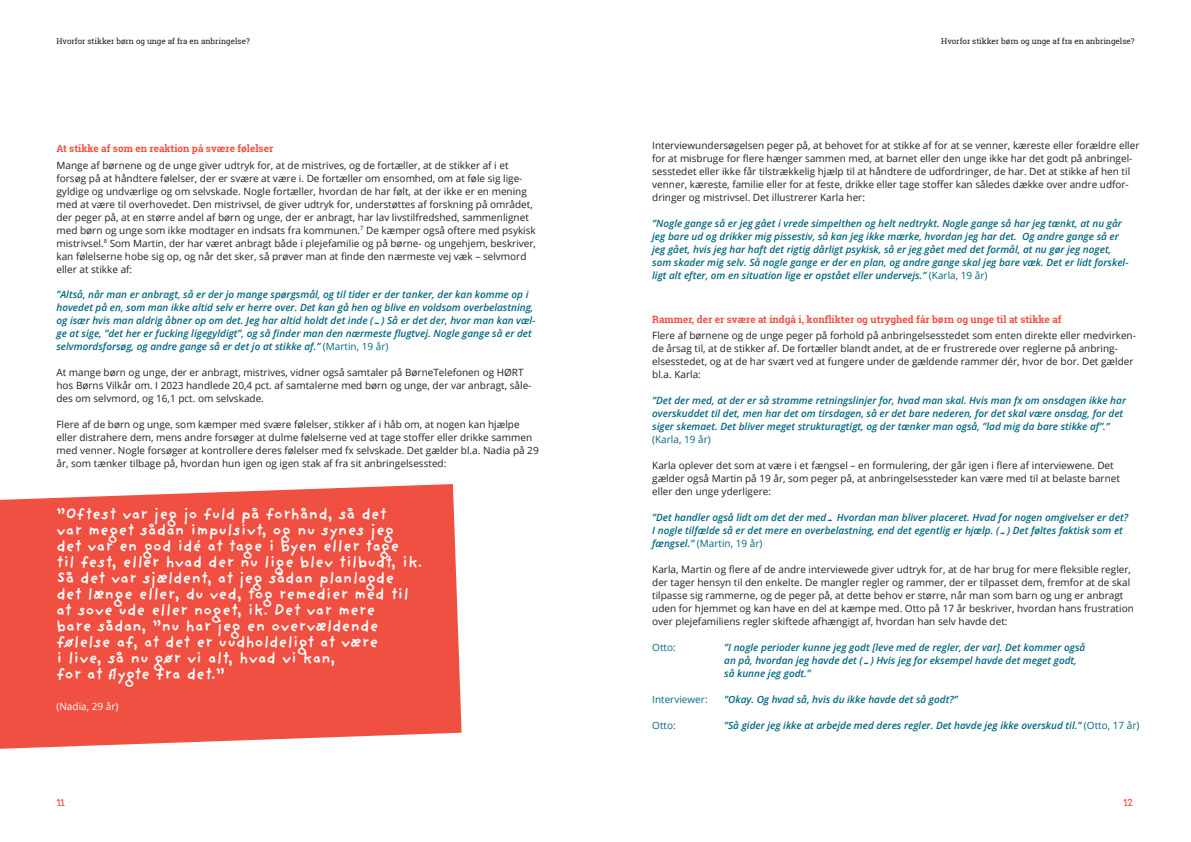
<style>
.page{position:relative;width:1191px;height:842px;background:#fff}
.page>*{position:absolute;margin:0;border:0;box-sizing:border-box;transform-origin:0 0}
.Afsnitsformat_1{font:700 16px/16px "Providence Sans Pro";color:#fff}
.t1{font:12px "Imaginary Friend BB";color:#ef4d44}
.t2{font:10px/13px "Open Sans";color:#231f20}
.Citater_-_Semibold_Italic{font:italic 600 10px/13px "Open Sans";color:#00677f}
.Overskrift_2__brødtekst{font:700 10px "Roboto Slab";color:#f05041}
.Citater_-_Semibold_Italic-2{font:10px "Open Sans";color:#00677f}
.Citater_-_Semibold_Italic-3{font:10px "Open Sans";color:#fff}
.t3{font:8px "Roboto Slab";color:#231f20}
.s1{font-weight:400;font-style:normal}
</style>
<div class="page">
<svg style="left:0;top:484px;width:461px;height:265px;background:#f15b4d"></svg>
<p class="t3" style="left:56px;top:36px;width:195px">Hvorfor stikker børn og unge af fra en anbringelse?</p>
<p class="t3" style="left:941px;top:36px;width:195px">Hvorfor stikker børn og unge af fra en anbringelse?</p>
<p class="Overskrift_2__brødtekst" style="left:56px;top:142px;width:218px">At stikke af som en reaktion på svære følelser</p>
<p class="t2" style="left:56px;top:158px;width:481px">Mange af børnene og de unge giver udtryk for, at de mistrives, og de fortæller, at de stikker af i et forsøg på at håndtere følelser, der er svære at være i. De fortæller om ensomhed, om at føle sig lige&shy;gyldige og undværlige og om selvskade. Nogle fortæller, hvordan de har følt, at der ikke er en mening med at være til overhovedet. Den mistrivsel, de giver udtryk for, understøttes af forskning på området, der peger på, at en større andel af børn og unge, der er anbragt, har lav livstilfredshed, sammenlignet med børn og unge som ikke modtager en indsats fra kommunen.<sup>7</sup> De kæmper også oftere med psykisk mistrivsel.<sup>8</sup> Som Martin, der har været anbragt både i plejefamilie og på børne- og ungehjem, beskriver, kan følelserne hobe sig op, og når det sker, så prøver man at finde den nærmeste vej væk – selvmord eller at stikke af:</p>
<p class="Citater_-_Semibold_Italic" style="left:56px;top:287px;width:480px">”Altså, når man er anbragt, så er der jo mange spørgsmål, og til tider er der tanker, der kan komme op i hovedet på en, som man ikke altid selv er herre over. Det kan gå hen og blive en voldsom overbelastning, og især hvis man aldrig åbner op om det. Jeg har altid holdt det inde (…) Så er det der, hvor man kan væl&shy;ge at sige, ”det her er fucking ligegyldigt”, og så finder man den nærmeste flugtvej. Nogle gange så er det selvmordsforsøg, og andre gange så er det jo at stikke af.” <span class="s1">(Martin, 19 år)</span></p>
<p class="t2" style="left:56px;top:365px;width:476px">At mange børn og unge, der er anbragt, mistrives, vidner også samtaler på BørneTelefonen og HØRT hos Børns Vilkår om. I 2023 handlede 20,4 pct. af samtalerne med børn og unge, der var anbragt, såle&shy;des om selvmord, og 16,1 pct. om selvskade.</p>
<p class="t2" style="left:56px;top:417px;width:484px">Flere af de børn og unge, som kæmper med svære følelser, stikker af i håb om, at nogen kan hjælpe eller distrahere dem, mens andre forsøger at dulme følelserne ved at tage stoffer eller drikke sammen med venner. Nogle forsøger at kontrollere deres følelser med fx selvskade. Det gælder bl.a. Nadia på 29 år, som tænker tilbage på, hvordan hun igen og igen stak af fra sit anbringelsessted:</p>
<p class="Afsnitsformat_1" style="left:56px;top:505px;width:367px">”Oftest var jeg jo fuld på forhånd, så det<br>var meget sådan impulsivt, og nu synes jeg det var en god idé at tage i byen eller tage<br>til fest, eller hvad der nu lige blev tilbudt, ik.<br>Så det var sjældent, at jeg sådan planlagde det længe eller, du ved, tog remedier med til at sove ude eller noget, ik. Det var mere<br>bare sådan, ”nu har jeg en overvældende følelse af, at det er uudholdeligt at være<br>i live, så nu gør vi alt, hvad vi kan,<br>for at flygte fra det.”</p>
<p class="Citater_-_Semibold_Italic-3" style="left:56px;top:699px;width:63px">(Nadia, 29 år)</p>
<p class="t2" style="left:652px;top:139px;width:489px">Interviewundersøgelsen peger på, at behovet for at stikke af for at se venner, kæreste eller forældre eller for at misbruge for flere hænger sammen med, at barnet eller den unge ikke har det godt på anbringel&shy;sesstedet eller ikke får tilstrækkelig hjælp til at håndtere de udfordringer, de har. Det at stikke af hen til venner, kæreste, familie eller for at feste, drikke eller tage stoffer kan således dække over andre udfor&shy;dringer og mistrivsel. Det illustrerer Karla her:</p>
<p class="Citater_-_Semibold_Italic" style="left:652px;top:217px;width:478px">”Nogle gange så er jeg gået i vrede simpelthen og helt nedtrykt. Nogle gange så har jeg tænkt, at nu går jeg bare ud og drikker mig pissestiv, så kan jeg ikke mærke, hvordan jeg har det. Og andre gange så er jeg gået, hvis jeg har haft det rigtig dårligt psykisk, så er jeg gået med det formål, at nu gør jeg noget, som skader mig selv. Så nogle gange er der en plan, og andre gange skal jeg bare væk. Det er lidt forskel&shy;ligt alt efter, om en situation lige er opstået eller undervejs.” <span class="s1">(Karla, 19 år)</span></p>
<p class="Overskrift_2__brødtekst" style="left:652px;top:312px;width:411px">Rammer, der er svære at indgå i, konflikter og utryghed får børn og unge til at stikke af</p>
<p class="t2" style="left:652px;top:329px;width:485px">Flere af børnene og de unge peger på forhold på anbringelsesstedet som enten direkte eller medvirken&shy;de årsag til, at de stikker af. De fortæller blandt andet, at de er frustrerede over reglerne på anbring&shy;elsesstedet, og at de har svært ved at fungere under de gældende rammer dér, hvor de bor. Det gælder bl.a. Karla:</p>
<p class="Citater_-_Semibold_Italic" style="left:652px;top:394px;width:475px">”Det der med, at der er så stramme retningslinjer for, hvad man skal. Hvis man fx om onsdagen ikke har overskuddet til det, men har det om tirsdagen, så er det bare nederen, for det skal være onsdag, for det siger skemaet. Det bliver meget strukturagtigt, og der tænker man også, ”lad mig da bare stikke af”.” <span class="s1">(Karla, 19 år)</span></p>
<p class="t2" style="left:652px;top:459px;width:469px">Karla oplever det som at være i et fængsel – en formulering, der går igen i flere af interviewene. Det gælder også Martin på 19 år, som peger på, at anbringelsessteder kan være med til at belaste barnet eller den unge yderligere:</p>
<p class="Citater_-_Semibold_Italic" style="left:652px;top:511px;width:477px">”Det handler også lidt om det der med… Hvordan man bliver placeret. Hvad for nogen omgivelser er det?<br>I nogle tilfælde så er det mere en overbelastning, end det egentlig er hjælp. (…) Det føltes faktisk som et fængsel.” <span class="s1">(Martin, 19 år)</span></p>
<p class="t2" style="left:652px;top:563px;width:483px">Karla, Martin og flere af de andre interviewede giver udtryk for, at de har brug for mere fleksible regler, der tager hensyn til den enkelte. De mangler regler og rammer, der er tilpasset dem, fremfor at de skal tilpasse sig rammerne, og de peger på, at dette behov er større, når man som barn og ung er anbragt uden for hjemmet og kan have en del at kæmpe med. Otto på 17 år beskriver, hvordan hans frustration over plejefamiliens regler skiftede afhængigt af, hvordan han selv havde det:</p>
<p class="Citater_-_Semibold_Italic-2" style="left:652px;top:641px;width:25px">Otto:</p>
<p class="Citater_-_Semibold_Italic" style="left:724px;top:641px;width:363px">”I nogle perioder kunne jeg godt [leve med de regler, der var]. Det kommer også an på, hvordan jeg havde det (…) Hvis jeg for eksempel havde det meget godt, så kunne jeg godt.”</p>
<p class="Citater_-_Semibold_Italic-2" style="left:652px;top:693px;width:57px">Interviewer:</p>
<p class="Citater_-_Semibold_Italic" style="left:724px;top:693px;width:235px">”Okay. Og hvad så, hvis du ikke havde det så godt?”</p>
<p class="Citater_-_Semibold_Italic-2" style="left:652px;top:719px;width:25px">Otto:</p>
<p class="Citater_-_Semibold_Italic" style="left:724px;top:719px;width:417px">”Så gider jeg ikke at arbejde med deres regler. Det havde jeg ikke overskud til.” <span class="s1">(Otto, 17 år)</span></p>
<p class="t1" style="left:57px;top:794px;width:10px">11</p>
<p class="t1" style="left:1123px;top:794px;width:11px">12</p>
</div>
